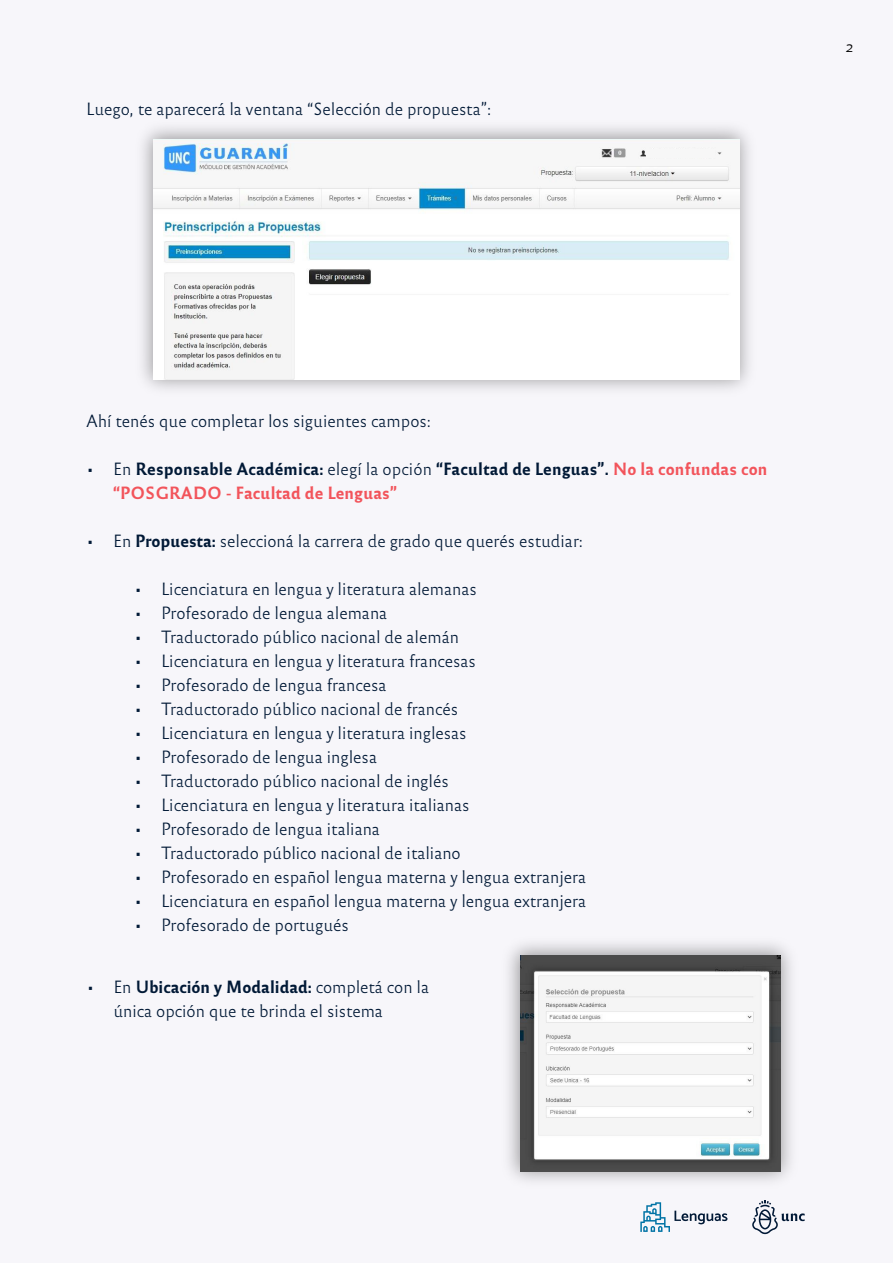
<style>
.page{position:relative;width:893px;height:1263px;background:#f7f6fa}
.page>*{position:absolute;margin:0;border:0;box-sizing:border-box;transform-origin:0 0}
.t1{font:16.5px "Reforma 2018 Blanca";color:#011936}
.t2{font:16.5px/24px "Reforma 2018 Negra";letter-spacing:.01em;color:#f2545b}
.t3{font:16.5px "Reforma 2018 Negra";color:#011936}
.t4{font:15px "Reforma 2018 Blanca Italica";color:#000}
.s1{font-family:"Reforma 2018 Blanca";color:#011936}
.s2{color:#011936}
.s3{font-family:"Reforma 2018 Negra"}
.s4{font-family:"Reforma 2018 Blanca"}
</style>
<div class="page">
<svg style="left:752px;top:1200px;width:53px;height:34px"></svg>
<svg style="left:640px;top:1202px;width:87px;height:30px"></svg>
<img style="left:154px;top:139px;width:585px;height:240px">
<div style="left:647px;top:149px;width:68px;height:9px;background:#f7f7f7"></div>
<img style="left:508px;top:943px;width:283px;height:238px">
<img style="left:520px;top:955px;width:261px;height:216px">
<p class="t1" style="left:86px;top:100px;width:406px">Luego, te aparecerá la ventana “Selección de propuesta”:</p>
<p class="t4" style="left:846px;top:38px;width:9px">2</p>
<p class="t1" style="left:86px;top:412px;width:346px">Ahí tenés que completar los siguientes campos:</p>
<p class="t2" style="left:113px;top:457px;width:656px;text-indent:-27px"><span class="s1">• En</span> <span class="s2">Responsable Académica:</span> <span class="s1">elegí la opción</span> <span class="s2">“Facultad de Lenguas”.</span> No la confundas con “POSGRADO - Facultad de Lenguas”</p>
<p class="t1" style="left:86px;top:532px;width:498px">• En <span class="s3">Propuesta:</span> seleccioná la carrera de grado que querés estudiar:</p>
<p class="t1" style="left:134px;top:580px;width:344px">• Licenciatura en lengua y literatura alemanas</p>
<p class="t1" style="left:134px;top:604px;width:255px">• Profesorado de lengua alemana</p>
<p class="t1" style="left:134px;top:628px;width:326px">• Traductorado público nacional de alemán</p>
<p class="t1" style="left:134px;top:652px;width:343px">• Licenciatura en lengua y literatura francesas</p>
<p class="t1" style="left:134px;top:676px;width:254px">• Profesorado de lengua francesa</p>
<p class="t1" style="left:134px;top:700px;width:325px">• Traductorado público nacional de francés</p>
<p class="t1" style="left:134px;top:724px;width:334px">• Licenciatura en lengua y literatura inglesas</p>
<p class="t1" style="left:134px;top:748px;width:244px">• Profesorado de lengua inglesa</p>
<p class="t1" style="left:134px;top:772px;width:316px">• Traductorado público nacional de inglés</p>
<p class="t1" style="left:134px;top:796px;width:337px">• Licenciatura en lengua y literatura italianas</p>
<p class="t1" style="left:134px;top:820px;width:247px">• Profesorado de lengua italiana</p>
<p class="t1" style="left:134px;top:844px;width:328px">• Traductorado público nacional de italiano</p>
<p class="t1" style="left:134px;top:868px;width:453px">• Profesorado en español lengua materna y lengua extranjera</p>
<p class="t1" style="left:134px;top:892px;width:453px">• Licenciatura en español lengua materna y lengua extranjera</p>
<p class="t1" style="left:134px;top:916px;width:216px">• Profesorado de portugués</p>
<p class="t3" style="left:86px;top:977px;width:344px"><span class="s4">• En</span> Ubicación y Modalidad: <span class="s4">completá con la</span></p>
<p class="t1" style="left:113px;top:1001px;width:271px">única opción que te brinda el sistema</p>
</div>
